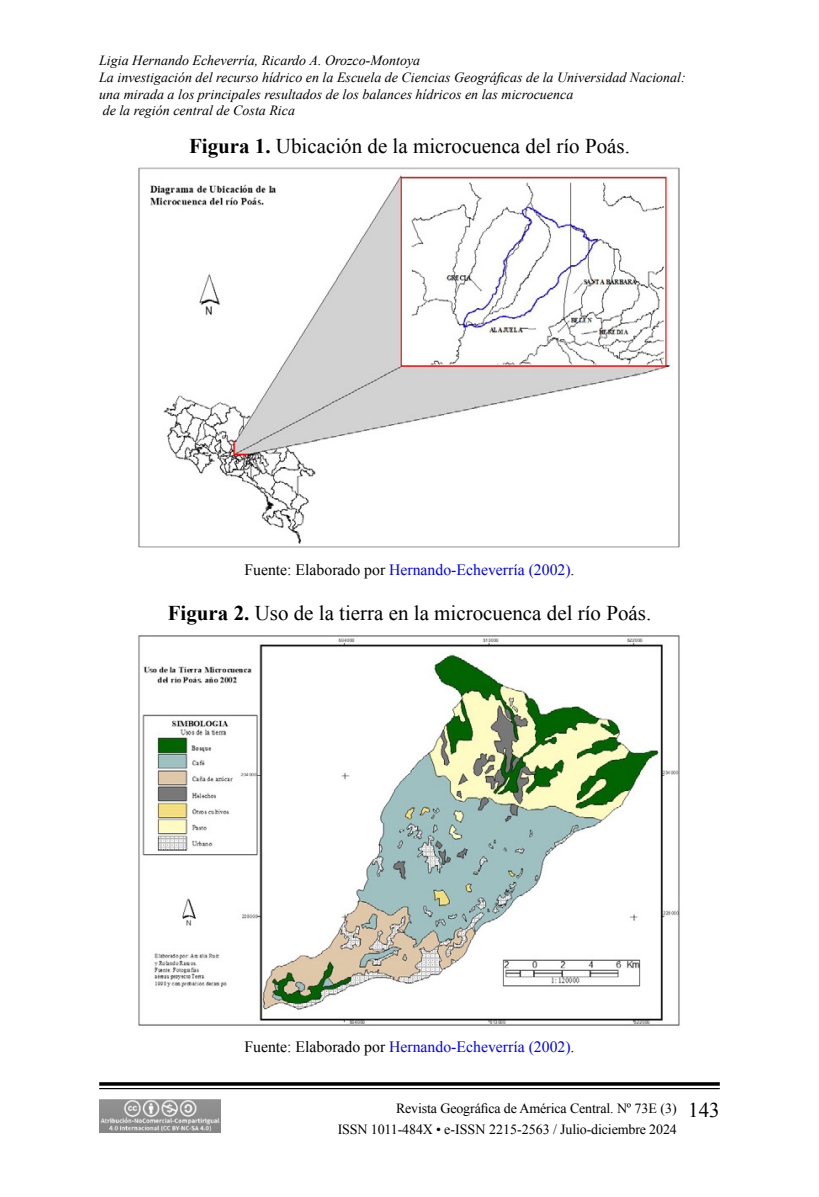
<style>
.page{position:relative;width:819px;height:1197px;background:#fff}
.page>*{position:absolute;margin:0;border:0;box-sizing:border-box;transform-origin:0 0}
.Titulo_Cuad-Fig-Map-Tab{font:21px "Times New Roman";color:#000}
.Fuente{font:15.75px "Times New Roman";color:#00f}
.t1{font:italic 14px/16.8px "Times New Roman";color:#000}
.t2{font:14px/21px "Times New Roman";letter-spacing:-.01em;color:#000}
.s1{font-weight:700}
.s2{color:#000}
.s3{font-size:21px}
</style>
<div class="page">
<svg style="left:99px;top:1082px;width:621px;height:4px;background:#1f1f1f"></svg>
<hr style="left:99px;top:1088px;width:621px;height:1px;background:#000">
<img style="left:99px;top:1099px;width:121px;height:34px">
<img style="left:138px;top:167px;width:542px;height:381px">
<img style="left:138px;top:635px;width:542px;height:391px">
<p class="t1" style="left:99px;top:52px;width:588px">Ligia Hernando Echeverría, Ricardo A. Orozco-Montoya<br>La investigación del recurso hídrico en la Escuela de Ciencias Geográficas de la Universidad Nacional: una mirada a los principales resultados de los balances hídricos en las microcuenca<br>de la región central de Costa Rica</p>
<p class="Titulo_Cuad-Fig-Map-Tab" style="left:189px;top:132px;width:442px"><span class="s1">Figura 1.</span> Ubicación de la microcuenca del río Poás.</p>
<p class="Fuente" style="left:244px;top:559px;width:332px"><span class="s2">Fuente: Elaborado por</span> Hernando-Echeverría (2002)<span class="s2">.</span></p>
<p class="Titulo_Cuad-Fig-Map-Tab" style="left:168px;top:599px;width:485px"><span class="s1">Figura 2.</span> Uso de la tierra en la microcuenca del río Poás.</p>
<p class="Fuente" style="left:244px;top:1036px;width:332px"><span class="s2">Fuente: Elaborado por</span> Hernando-Echeverría (2002)<span class="s2">.</span></p>
<p class="t2" style="left:338px;top:1097px;width:384px;text-indent:58px">Revista Geográfica de América Central. Nº 73E (3) <span class="s3">143<br></span>ISSN 1011-484X • e-ISSN 2215-2563 / Julio-diciembre 2024</p>
</div>
